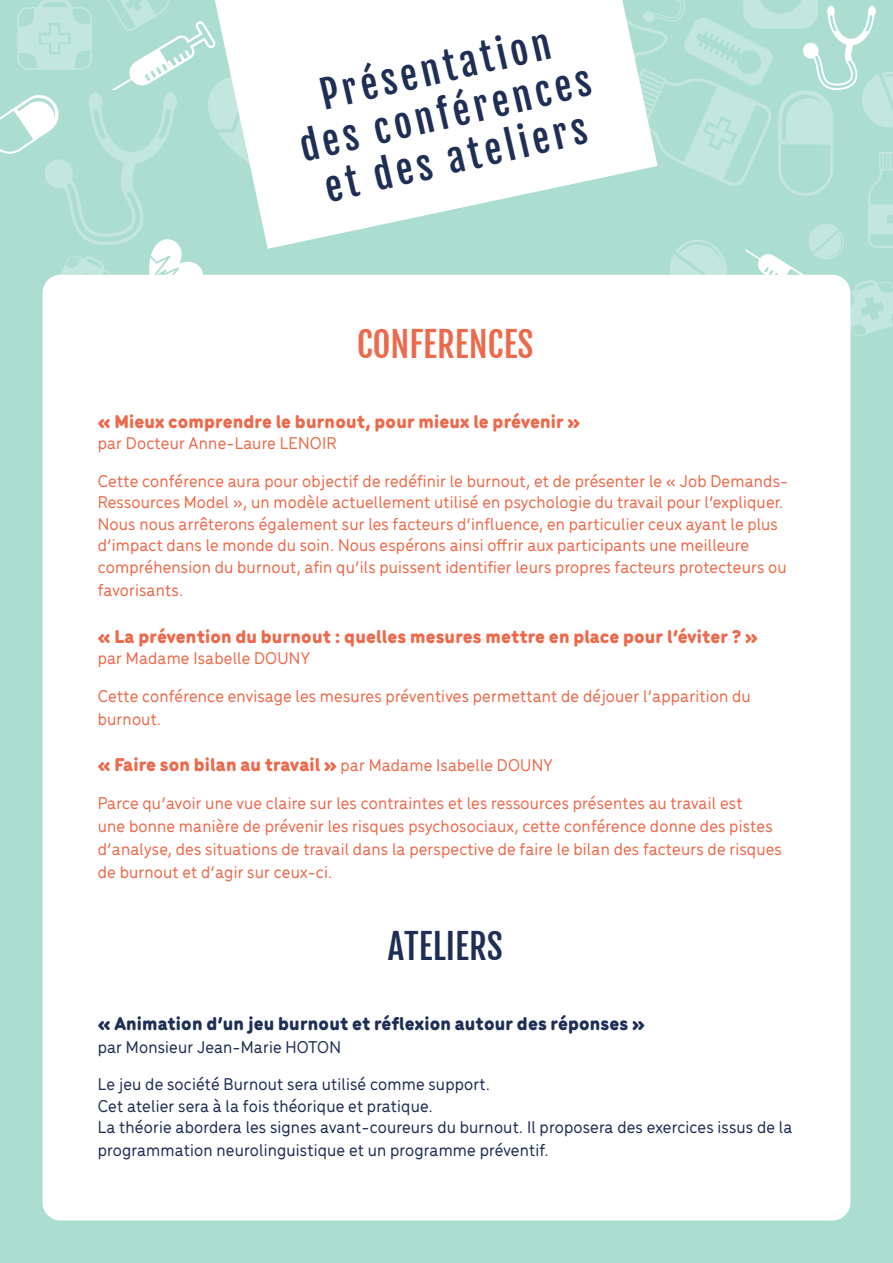
<style>
.page{position:relative;width:893px;height:1263px;background:#abddd1}
.page>*{position:absolute;margin:0;border:0;box-sizing:border-box;transform-origin:0 0}
.t1{font:37.95px/45.5px "Fjalla One";color:#1f2e55;text-align:center}
.t2{font:34.5px "Fjalla One";color:#ed694b}
.t3{font:34.5px "Fjalla One";color:#1f2e55}
.t4{font:900 19.5px "Menco";letter-spacing:.01em;color:#ed694b}
.t5{font:900 19.5px "Menco";letter-spacing:.01em;color:#1f2e55}
.t6{font:500 18px/21.9px "Menco";letter-spacing:.01em;color:#ed694b}
.t7{font:500 18px/22.4px "Menco";letter-spacing:.01em;color:#1f2e55}
.s1{font-weight:500;font-size:18px}
</style>
<div class="page">
<svg style="left:0;top:0;width:893px;height:337px"></svg>
<div style="left:43px;top:275px;width:807px;height:945px;background:#fff;border-radius:18px"></div>
<h1 class="t1" style="left:285px;top:81px;width:299px;rotate:-13deg">Présentation des conférences et des ateliers</h1>
<h2 class="t2" style="left:357px;top:323px;width:178px">CONFERENCES</h2>
<p class="t4" style="left:98px;top:406px;width:484px">« Mieux comprendre le burnout, pour mieux le prévenir »</p>
<p class="t6" style="left:98px;top:423px;width:692px;line-height:37.5px">par Docteur Anne-Laure LENOIR<br>Cette conférence aura pour objectif de redéfinir le burnout, et de présenter le « Job Demands-</p>
<p class="t6" style="left:98px;top:490px;width:690px">Ressources Model », un modèle actuellement utilisé en psychologie du travail pour l’expliquer.<br>Nous nous arrêterons également sur les facteurs d’influence, en particulier ceux ayant le plus d’impact dans le monde du soin. Nous espérons ainsi offrir aux participants une meilleure compréhension du burnout, afin qu’ils puissent identifier leurs propres facteurs protecteurs ou favorisants.</p>
<p class="t4" style="left:98px;top:621px;width:661px">« La prévention du burnout : quelles mesures mettre en place pour l’éviter ? »</p>
<p class="t6" style="left:98px;top:638px;width:654px;line-height:37.5px">par Madame Isabelle DOUNY<br>Cette conférence envisage les mesures préventives permettant de déjouer l’apparition du</p>
<p class="t6" style="left:98px;top:707px;width:65px">burnout.</p>
<p class="t4" style="left:98px;top:750px;width:456px">« Faire son bilan au travail » <span class="s1">par Madame Isabelle DOUNY</span></p>
<p class="t6" style="left:98px;top:790px;width:686px;line-height:23.1px">Parce qu’avoir une vue claire sur les contraintes et les ressources présentes au travail est<br>une bonne manière de prévenir les risques psychosociaux, cette conférence donne des pistes d’analyse, des situations de travail dans la perspective de faire le bilan des facteurs de risques de burnout et d’agir sur ceux-ci.</p>
<h2 class="t3" style="left:388px;top:925px;width:116px">ATELIERS</h2>
<p class="t5" style="left:98px;top:1008px;width:548px">« Animation d’un jeu burnout et réflexion autour des réponses »</p>
<p class="t7" style="left:98px;top:1027px;width:394px;line-height:37.5px">par Monsieur Jean-Marie HOTON<br>Le jeu de société Burnout sera utilisé comme support.</p>
<p class="t7" style="left:98px;top:1093px;width:696px">Cet atelier sera à la fois théorique et pratique.<br>La théorie abordera les signes avant-coureurs du burnout. Il proposera des exercices issus de la programmation neurolinguistique et un programme préventif.</p>
</div>
